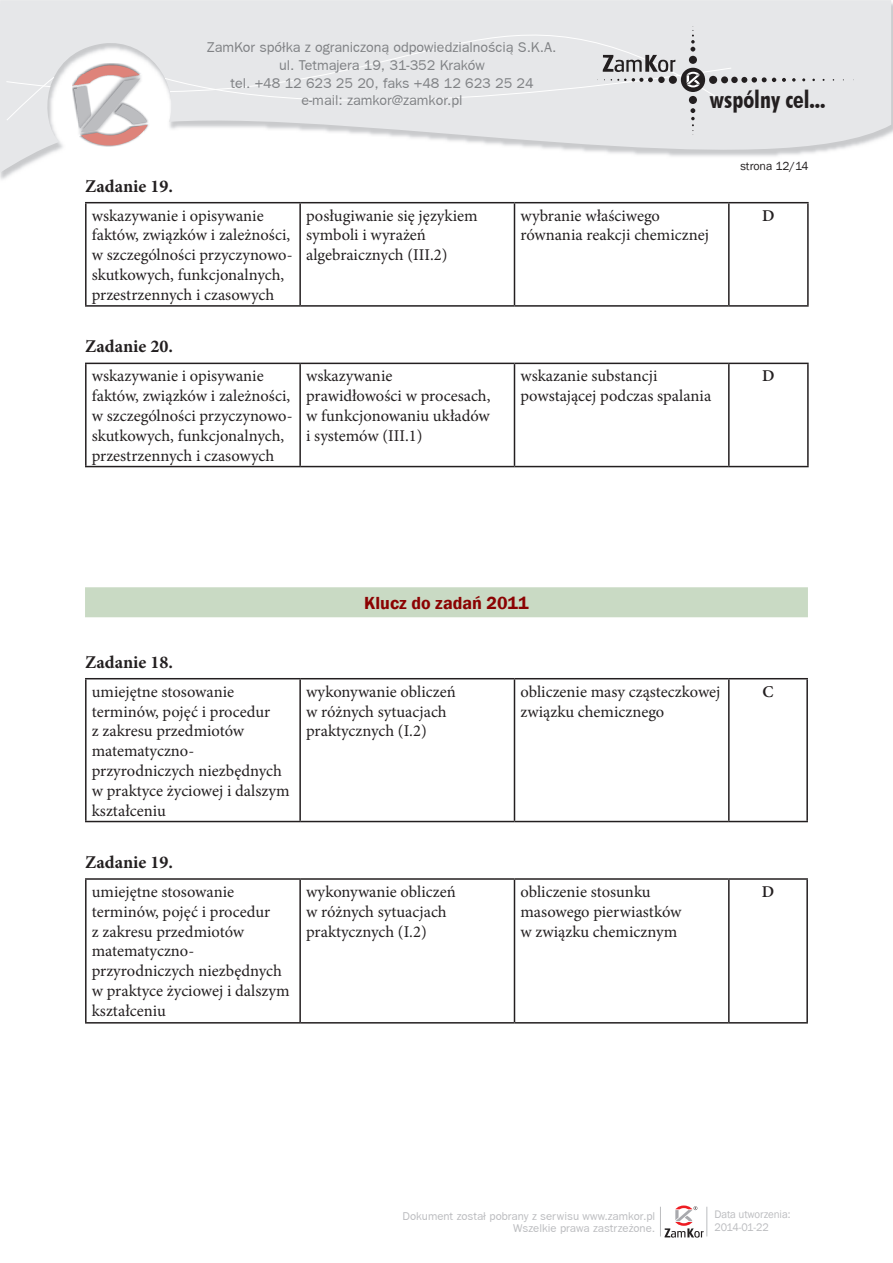
<style>
.page{position:relative;width:893px;height:1263px;background:#fff}
.page>*{position:absolute;margin:0;border:0;box-sizing:border-box;transform-origin:0 0}
.t1{font:700 condensed 24.45px "Futura BT";color:#231f20}
.t2{font:700 18px "Minion Pro";color:#231f20}
.t3{font:600 18px "Franklin Gothic";color:#8b0202}
.t4{font:16.5px/19.8px "Minion Pro";color:#231f20}
.t5{font:600 16.5px "Minion Pro";color:#231f20}
.t6{font:14.25px/18px "Frankfurt Gothic";color:#808285;text-align:center}
.t7{font:12px "Franklin Gothic";color:#231f20}
.t8{font:11.4px/12.6px "Frankfurt Gothic";color:#bcbdc0;text-align:right}
.t9{font:11.25px/13.5px "Franklin Gothic";letter-spacing:-.01em;color:#bcbdc0}
</style>
<div class="page">
<svg style="left:0;top:0;width:891px;height:180px;fill:#edeeef"></svg>
<div style="left:6px;top:0;width:727px;height:108px;background:#e6e7e9"></div>
<div style="left:731px;top:77px;width:7px;height:6px;background:#231f20;border-radius:50%"></div>
<svg style="left:741px;top:77px;width:35px;height:6px"></svg>
<svg style="left:782px;top:78px;width:4px;height:4px"></svg>
<svg style="left:792px;top:78px;width:4px;height:4px"></svg>
<svg style="left:6px;top:26px;width:726px;height:122px;background:#e5e5e6"></svg>
<svg style="left:660px;top:1205px;width:47px;height:32px"></svg>
<div style="left:85px;top:587px;width:723px;height:30px;background:#c9dac4"></div>
<hr style="left:85px;top:202px;width:215px;height:1px;background:#231f20">
<hr style="left:85px;top:203px;width:2px;height:102px;background:#231f20">
<hr style="left:300px;top:202px;width:214px;height:1px;background:#231f20">
<hr style="left:299px;top:203px;width:2px;height:102px;background:#231f20">
<hr style="left:514px;top:202px;width:215px;height:1px;background:#231f20">
<hr style="left:514px;top:203px;width:1px;height:102px;background:#231f20">
<hr style="left:729px;top:202px;width:80px;height:1px;background:#231f20">
<hr style="left:728px;top:203px;width:2px;height:102px;background:#231f20">
<hr style="left:807px;top:203px;width:2px;height:102px;background:#231f20">
<hr style="left:85px;top:305px;width:215px;height:2px;background:#231f20">
<hr style="left:300px;top:305px;width:214px;height:2px;background:#231f20">
<hr style="left:514px;top:305px;width:215px;height:2px;background:#231f20">
<hr style="left:729px;top:305px;width:80px;height:2px;background:#231f20">
<hr style="left:85px;top:363px;width:215px;height:1px;background:#231f20">
<hr style="left:85px;top:364px;width:2px;height:102px;background:#231f20">
<hr style="left:300px;top:363px;width:214px;height:1px;background:#231f20">
<hr style="left:299px;top:364px;width:2px;height:102px;background:#231f20">
<hr style="left:514px;top:363px;width:215px;height:1px;background:#231f20">
<hr style="left:514px;top:364px;width:1px;height:102px;background:#231f20">
<hr style="left:729px;top:363px;width:80px;height:1px;background:#231f20">
<hr style="left:728px;top:364px;width:2px;height:102px;background:#231f20">
<hr style="left:807px;top:364px;width:2px;height:102px;background:#231f20">
<hr style="left:85px;top:466px;width:215px;height:1px;background:#231f20">
<hr style="left:300px;top:466px;width:214px;height:1px;background:#231f20">
<hr style="left:514px;top:466px;width:215px;height:1px;background:#231f20">
<hr style="left:729px;top:466px;width:80px;height:1px;background:#231f20">
<hr style="left:85px;top:678px;width:215px;height:1px;background:#231f20">
<hr style="left:85px;top:679px;width:2px;height:142px;background:#231f20">
<hr style="left:300px;top:678px;width:214px;height:1px;background:#231f20">
<hr style="left:299px;top:679px;width:2px;height:142px;background:#231f20">
<hr style="left:514px;top:678px;width:215px;height:1px;background:#231f20">
<hr style="left:514px;top:679px;width:1px;height:142px;background:#231f20">
<hr style="left:729px;top:678px;width:79px;height:1px;background:#231f20">
<hr style="left:728px;top:679px;width:2px;height:142px;background:#231f20">
<hr style="left:806px;top:679px;width:2px;height:142px;background:#231f20">
<hr style="left:85px;top:821px;width:215px;height:1px;background:#231f20">
<hr style="left:300px;top:821px;width:214px;height:1px;background:#231f20">
<hr style="left:514px;top:821px;width:215px;height:1px;background:#231f20">
<hr style="left:729px;top:821px;width:79px;height:1px;background:#231f20">
<hr style="left:85px;top:878px;width:215px;height:2px;background:#231f20">
<hr style="left:85px;top:880px;width:2px;height:142px;background:#231f20">
<hr style="left:300px;top:878px;width:214px;height:2px;background:#231f20">
<hr style="left:299px;top:880px;width:2px;height:142px;background:#231f20">
<hr style="left:514px;top:878px;width:215px;height:2px;background:#231f20">
<hr style="left:514px;top:880px;width:1px;height:142px;background:#231f20">
<hr style="left:729px;top:878px;width:79px;height:2px;background:#231f20">
<hr style="left:728px;top:880px;width:2px;height:142px;background:#231f20">
<hr style="left:806px;top:880px;width:2px;height:142px;background:#231f20">
<hr style="left:85px;top:1022px;width:215px;height:1px;background:#231f20">
<hr style="left:300px;top:1022px;width:214px;height:1px;background:#231f20">
<hr style="left:514px;top:1022px;width:215px;height:1px;background:#231f20">
<hr style="left:729px;top:1022px;width:79px;height:1px;background:#231f20">
<p class="t6" style="left:207px;top:38px;width:351px">ZamKor spółka z ograniczoną odpowiedzialnością S.K.A. ul. Tetmajera 19, 31-352 Kraków<br>tel. +48 12 623 25 20, faks +48 12 623 25 24<br>e-mail: zamkor@zamkor.pl</p>
<h1 class="t1" style="left:710px;top:84px;width:117px">wspólny cel...</h1>
<p class="t7" style="left:740px;top:159px;width:70px">strona 12/14</p>
<p class="t2" style="left:85px;top:173px;width:89px">Zadanie 19.</p>
<p class="t4" style="left:92px;top:206px;width:202px">wskazywanie i opisywanie faktów, związków i zależności, w szczególności przyczynowo&shy;skutkowych, funkcjonalnych, przestrzennych i czasowych</p>
<p class="t4" style="left:306px;top:206px;width:173px">posługiwanie się językiem symboli i wyrażeń algebraicznych (III.2)</p>
<p class="t4" style="left:520px;top:206px;width:190px">wybranie właściwego równania reakcji chemicznej</p>
<p class="t5" style="left:762px;top:204px;width:14px">D</p>
<p class="t2" style="left:85px;top:334px;width:89px">Zadanie 20.</p>
<p class="t4" style="left:92px;top:366px;width:202px">wskazywanie i opisywanie faktów, związków i zależności, w szczególności przyczynowo&shy;skutkowych, funkcjonalnych, przestrzennych i czasowych</p>
<p class="t4" style="left:306px;top:366px;width:186px">wskazywanie prawidłowości w procesach, w funkcjonowaniu układów i systemów (III.1)</p>
<p class="t4" style="left:520px;top:366px;width:192px">wskazanie substancji powstającej podczas spalania</p>
<p class="t5" style="left:762px;top:365px;width:14px">D</p>
<p class="t3" style="left:364px;top:592px;width:166px">Klucz do zadań 2011</p>
<p class="t2" style="left:85px;top:649px;width:89px">Zadanie 18.</p>
<p class="t4" style="left:92px;top:682px;width:199px">umiejętne stosowanie terminów, pojęć i procedur<br>z zakresu przedmiotów matematyczno&shy;przyrodniczych niezbędnych w praktyce życiowej i dalszym kształceniu</p>
<p class="t4" style="left:306px;top:682px;width:151px">wykonywanie obliczeń w różnych sytuacjach praktycznych (I.2)</p>
<p class="t4" style="left:520px;top:682px;width:201px">obliczenie masy cząsteczkowej związku chemicznego</p>
<p class="t5" style="left:762px;top:680px;width:13px">C</p>
<p class="t2" style="left:85px;top:849px;width:89px">Zadanie 19.</p>
<p class="t4" style="left:92px;top:882px;width:199px">umiejętne stosowanie terminów, pojęć i procedur<br>z zakresu przedmiotów matematyczno&shy;przyrodniczych niezbędnych w praktyce życiowej i dalszym kształceniu</p>
<p class="t4" style="left:306px;top:882px;width:151px">wykonywanie obliczeń w różnych sytuacjach praktycznych (I.2)</p>
<p class="t4" style="left:520px;top:882px;width:163px">obliczenie stosunku masowego pierwiastków w związku chemicznym</p>
<p class="t5" style="left:762px;top:880px;width:14px">D</p>
<p class="t8" style="left:403px;top:1209px;width:254px">Dokument zosta³ pobrany z serwisu www.zamkor.pl<br>Wszelkie prawa zastrze¿one.</p>
<p class="t9" style="left:714px;top:1207px;width:77px">Data utworzenia:<br>2014-01-22</p>
</div>
